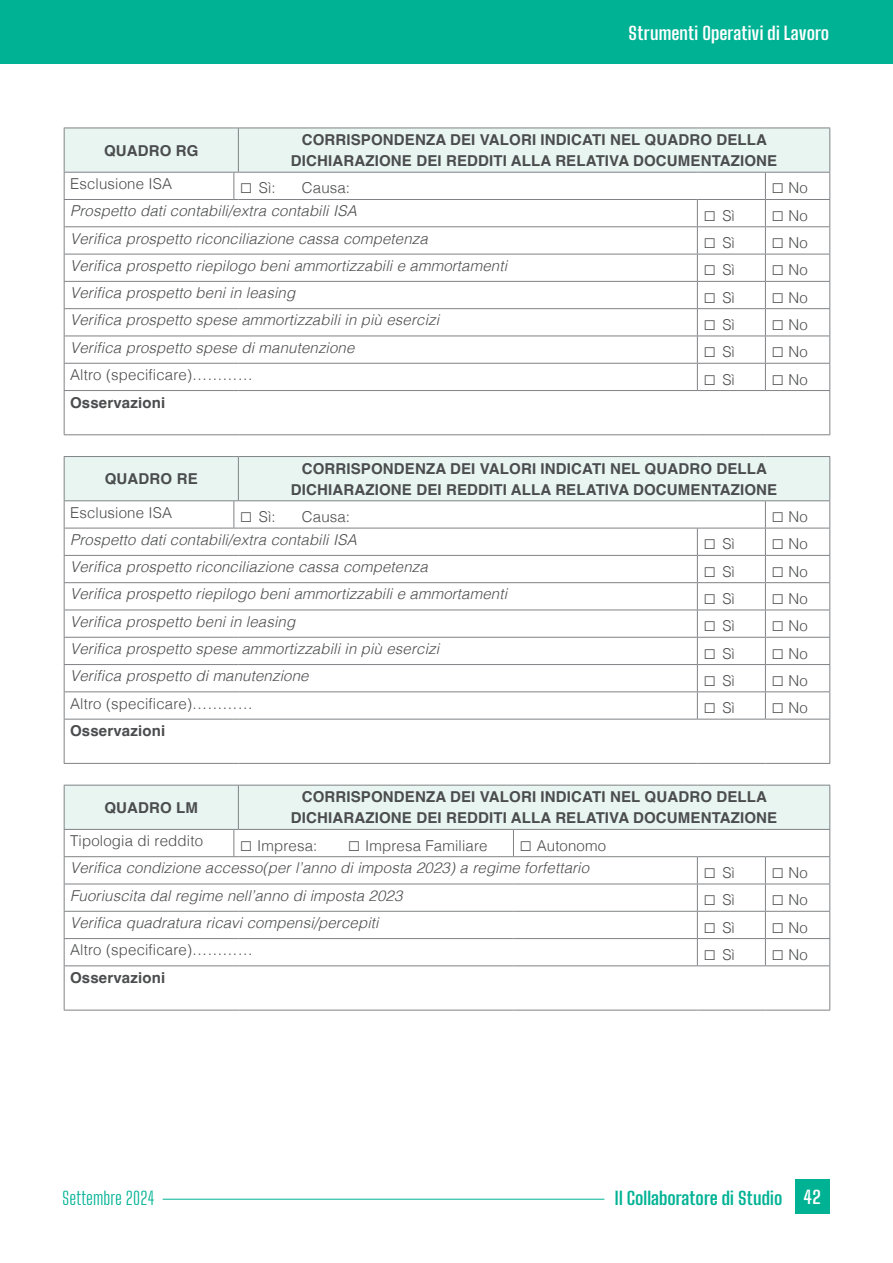
<style>
.page{position:relative;width:893px;height:1263px;background:#fff}
.page>*{position:absolute;margin:0;border:0;box-sizing:border-box;transform-origin:0 0}
.t1{font:700 18px "Big Shoulders Text";letter-spacing:.005em;color:#fff}
.t2{font:700 18px "Big Shoulders Text";color:#00b294}
.t3{font:300 18px "Big Shoulders Text";letter-spacing:.005em;color:#00b294}
.t4{font:italic 300 15px/22.8px "Helvetica";letter-spacing:.01em;color:#4b4c4d}
.t5{font:700 15px/21px "Helvetica";letter-spacing:.01em;color:#4b4c4d;text-align:center}
.t6{font:300 15px "Helvetica";letter-spacing:.01em;color:#4b4c4d}
.s1{font-family:"Arial";font-weight:400;font-size:21px}
.s2{font-family:"Arial";font-weight:400;font-style:normal;font-size:21px}
.s3{font-style:normal}
.s4{color:#fff}
</style>
<div class="page">
<div style="left:0;top:0;width:893px;height:64px;background:#00b294"></div>
<hr style="left:163px;top:1199px;width:441px;height:1px;background:#00b294">
<div style="left:795px;top:1179px;width:34px;height:34px;background:#00b294"></div>
<hr style="left:64px;top:391px;width:1px;height:43px;background:#808285">
<svg style="left:64px;top:128px;width:766px;height:263px"></svg>
<hr style="left:238px;top:390px;width:459px;height:1px;background:#808285">
<hr style="left:697px;top:390px;width:68px;height:1px;background:#808285">
<hr style="left:765px;top:390px;width:65px;height:1px;background:#808285">
<hr style="left:829px;top:391px;width:1px;height:43px;background:#808285">
<hr style="left:64px;top:434px;width:170px;height:1px;background:#808285">
<hr style="left:238px;top:434px;width:459px;height:1px;background:#808285">
<hr style="left:697px;top:434px;width:68px;height:1px;background:#808285">
<hr style="left:765px;top:434px;width:65px;height:1px;background:#808285">
<hr style="left:64px;top:719px;width:1px;height:44px;background:#808285">
<svg style="left:64px;top:456px;width:766px;height:264px"></svg>
<hr style="left:238px;top:719px;width:459px;height:1px;background:#808285">
<hr style="left:697px;top:719px;width:68px;height:1px;background:#808285">
<hr style="left:765px;top:719px;width:65px;height:1px;background:#808285">
<hr style="left:829px;top:719px;width:1px;height:44px;background:#808285">
<hr style="left:64px;top:763px;width:170px;height:1px;background:#808285">
<hr style="left:238px;top:763px;width:459px;height:1px;background:#808285">
<hr style="left:697px;top:763px;width:68px;height:1px;background:#808285">
<hr style="left:765px;top:763px;width:65px;height:1px;background:#808285">
<hr style="left:64px;top:966px;width:1px;height:44px;background:#808285">
<svg style="left:64px;top:785px;width:766px;height:181px"></svg>
<hr style="left:238px;top:965px;width:275px;height:1px;background:#808285">
<hr style="left:513px;top:965px;width:184px;height:1px;background:#808285">
<hr style="left:697px;top:965px;width:68px;height:1px;background:#808285">
<hr style="left:765px;top:965px;width:65px;height:1px;background:#808285">
<hr style="left:829px;top:966px;width:1px;height:44px;background:#808285">
<hr style="left:64px;top:1010px;width:170px;height:1px;background:#808285">
<hr style="left:238px;top:1010px;width:275px;height:1px;background:#808285">
<hr style="left:513px;top:1010px;width:184px;height:1px;background:#808285">
<hr style="left:697px;top:1010px;width:68px;height:1px;background:#808285">
<hr style="left:765px;top:1010px;width:65px;height:1px;background:#808285">
<p class="t1" style="left:629px;top:21px;width:202px">Strumenti Operativi di Lavoro</p>
<p class="t5" style="left:104px;top:142px;width:96px">QUADRO RG</p>
<p class="t5" style="left:291px;top:131px;width:488px">CORRISPONDENZA DEI VALORI INDICATI NEL QUADRO DELLA<br>DICHIARAZIONE DEI REDDITI ALLA RELATIVA DOCUMENTAZIONE</p>
<p class="t6" style="left:70px;top:171px;width:103px">Esclusione ISA</p>
<p class="t6" style="left:240px;top:175px;width:37px"><span class="s1">□</span> Sì:</p>
<p class="t6" style="left:302px;top:175px;width:50px">Causa:</p>
<p class="t6" style="left:771px;top:175px;width:38px"><span class="s1">□</span> No</p>
<p class="t4" style="left:70px;top:199px;width:288px">Prospetto dati contabili/extra contabili ISA</p>
<p class="t6" style="left:703px;top:203px;width:33px"><span class="s1">□</span> Sì</p>
<p class="t6" style="left:771px;top:203px;width:38px"><span class="s1">□</span> No</p>
<p class="t4" style="left:70px;top:226px;width:359px">Verifica prospetto riconciliazione cassa competenza</p>
<p class="t6" style="left:703px;top:230px;width:33px"><span class="s1">□</span> Sì</p>
<p class="t6" style="left:771px;top:230px;width:38px"><span class="s1">□</span> No</p>
<p class="t4" style="left:70px;top:253px;width:438px">Verifica prospetto riepilogo beni ammortizzabili e ammortamenti</p>
<p class="t6" style="left:703px;top:257px;width:33px"><span class="s1">□</span> Sì</p>
<p class="t6" style="left:771px;top:257px;width:38px"><span class="s1">□</span> No</p>
<p class="t4" style="left:70px;top:281px;width:227px">Verifica prospetto beni in leasing</p>
<p class="t6" style="left:703px;top:285px;width:33px"><span class="s1">□</span> Sì</p>
<p class="t6" style="left:771px;top:285px;width:38px"><span class="s1">□</span> No</p>
<p class="t4" style="left:70px;top:308px;width:371px">Verifica prospetto spese ammortizzabili in più esercizi</p>
<p class="t6" style="left:703px;top:312px;width:33px"><span class="s1">□</span> Sì</p>
<p class="t6" style="left:771px;top:312px;width:38px"><span class="s1">□</span> No</p>
<p class="t4" style="left:70px;top:335px;width:286px">Verifica prospetto spese di manutenzione</p>
<p class="t6" style="left:703px;top:339px;width:33px"><span class="s1">□</span> Sì</p>
<p class="t6" style="left:771px;top:339px;width:38px"><span class="s1">□</span> No</p>
<p class="t6" style="left:70px;top:362px;width:184px">Altro (specificare)…………</p>
<p class="t6" style="left:703px;top:366px;width:33px"><span class="s1">□</span> Sì</p>
<p class="t6" style="left:771px;top:366px;width:38px"><span class="s1">□</span> No</p>
<p class="t5" style="left:70px;top:394px;width:97px">Osservazioni</p>
<p class="t5" style="left:105px;top:470px;width:94px">QUADRO RE</p>
<p class="t5" style="left:291px;top:460px;width:488px">CORRISPONDENZA DEI VALORI INDICATI NEL QUADRO DELLA<br>DICHIARAZIONE DEI REDDITI ALLA RELATIVA DOCUMENTAZIONE</p>
<p class="t6" style="left:70px;top:499px;width:103px">Esclusione ISA</p>
<p class="t6" style="left:240px;top:504px;width:37px"><span class="s1">□</span> Sì:</p>
<p class="t6" style="left:302px;top:504px;width:50px">Causa:</p>
<p class="t6" style="left:771px;top:504px;width:38px"><span class="s1">□</span> No</p>
<p class="t4" style="left:70px;top:527px;width:288px">Prospetto dati contabili/extra contabili ISA</p>
<p class="t6" style="left:703px;top:531px;width:33px"><span class="s1">□</span> Sì</p>
<p class="t6" style="left:771px;top:531px;width:38px"><span class="s1">□</span> No</p>
<p class="t4" style="left:70px;top:554px;width:359px">Verifica prospetto riconciliazione cassa competenza</p>
<p class="t6" style="left:703px;top:559px;width:33px"><span class="s1">□</span> Sì</p>
<p class="t6" style="left:771px;top:559px;width:38px"><span class="s1">□</span> No</p>
<p class="t4" style="left:70px;top:582px;width:438px">Verifica prospetto riepilogo beni ammortizzabili e ammortamenti</p>
<p class="t6" style="left:703px;top:586px;width:33px"><span class="s1">□</span> Sì</p>
<p class="t6" style="left:771px;top:586px;width:38px"><span class="s1">□</span> No</p>
<p class="t4" style="left:70px;top:609px;width:227px">Verifica prospetto beni in leasing</p>
<p class="t6" style="left:703px;top:613px;width:33px"><span class="s1">□</span> Sì</p>
<p class="t6" style="left:771px;top:613px;width:38px"><span class="s1">□</span> No</p>
<p class="t4" style="left:70px;top:636px;width:371px">Verifica prospetto spese ammortizzabili in più esercizi</p>
<p class="t6" style="left:703px;top:640px;width:33px"><span class="s1">□</span> Sì</p>
<p class="t6" style="left:771px;top:640px;width:38px"><span class="s1">□</span> No</p>
<p class="t4" style="left:70px;top:664px;width:240px">Verifica prospetto di manutenzione</p>
<p class="t6" style="left:703px;top:668px;width:33px"><span class="s1">□</span> Sì</p>
<p class="t6" style="left:771px;top:668px;width:38px"><span class="s1">□</span> No</p>
<p class="t6" style="left:70px;top:690px;width:184px">Altro (specificare)…………</p>
<p class="t6" style="left:703px;top:695px;width:33px"><span class="s1">□</span> Sì</p>
<p class="t6" style="left:771px;top:695px;width:38px"><span class="s1">□</span> No</p>
<p class="t5" style="left:70px;top:722px;width:97px">Osservazioni</p>
<p class="t5" style="left:104px;top:799px;width:95px">QUADRO LM</p>
<p class="t5" style="left:291px;top:788px;width:488px">CORRISPONDENZA DEI VALORI INDICATI NEL QUADRO DELLA<br>DICHIARAZIONE DEI REDDITI ALLA RELATIVA DOCUMENTAZIONE</p>
<p class="t6" style="left:70px;top:828px;width:134px">Tipologia di reddito</p>
<p class="t6" style="left:240px;top:833px;width:79px"><span class="s1">□</span> Impresa:</p>
<p class="t6" style="left:348px;top:833px;width:141px"><span class="s1">□</span> Impresa Familiare</p>
<p class="t4" style="left:70px;top:833px;width:537px;text-indent:449px"><span class="s2">□</span> <span class="s3">Autonomo<br></span>Verifica condizione accesso(per l’anno di imposta 2023) a regime forfettario</p>
<p class="t6" style="left:703px;top:860px;width:33px"><span class="s1">□</span> Sì</p>
<p class="t6" style="left:771px;top:860px;width:38px"><span class="s1">□</span> No</p>
<p class="t4" style="left:70px;top:883px;width:334px">Fuoriuscita dal regime nell’anno di imposta 2023</p>
<p class="t6" style="left:703px;top:887px;width:33px"><span class="s1">□</span> Sì</p>
<p class="t6" style="left:771px;top:887px;width:38px"><span class="s1">□</span> No</p>
<p class="t4" style="left:70px;top:910px;width:310px">Verifica quadratura ricavi compensi/percepiti</p>
<p class="t6" style="left:703px;top:914px;width:33px"><span class="s1">□</span> Sì</p>
<p class="t6" style="left:771px;top:914px;width:38px"><span class="s1">□</span> No</p>
<p class="t6" style="left:70px;top:937px;width:184px">Altro (specificare)…………</p>
<p class="t6" style="left:703px;top:942px;width:33px"><span class="s1">□</span> Sì</p>
<p class="t6" style="left:771px;top:942px;width:38px"><span class="s1">□</span> No</p>
<p class="t5" style="left:70px;top:969px;width:97px">Osservazioni</p>
<p class="t3" style="left:62px;top:1186px;width:94px">Settembre 2024</p>
<p class="t2" style="left:615px;top:1185px;width:207px">Il Collaboratore di Studio <span class="s4">42</span></p>
</div>
